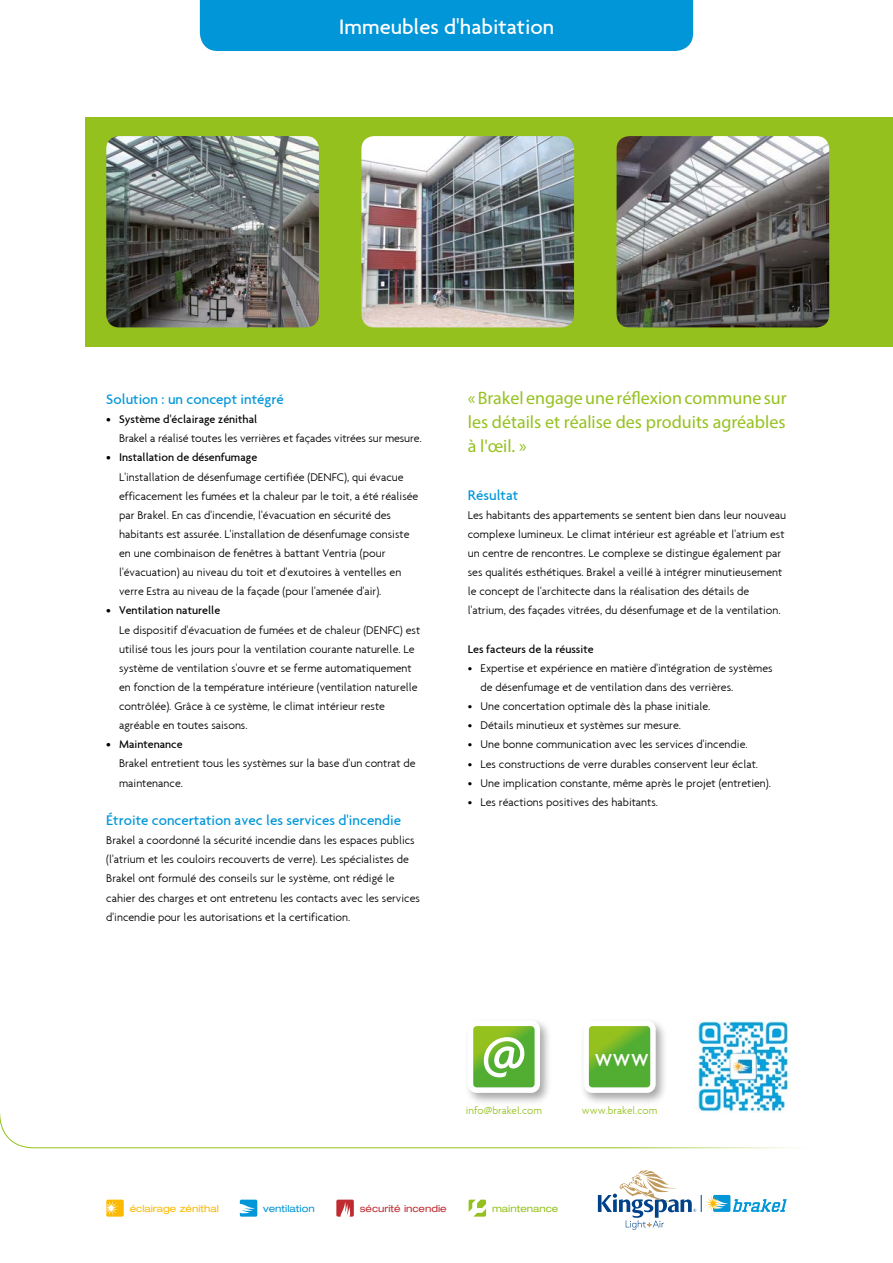
<style>
.page{position:relative;width:893px;height:1263px;background:#fff}
.page>*{position:absolute;margin:0;border:0;box-sizing:border-box;transform-origin:0 0}
.t1{font:500 60.6px "Agenda";color:#fff}
.t2{font:500 26.4px "Agenda";color:#fff}
.t3{font:500 22.5px "Agenda";color:#fff}
.t4{font:18px/24px "Myriad Pro";color:#95c11f;text-align:justify}
.t5{font:500 15px "Agenda";color:#0096d8}
.t6{font:300 12px/19.2px "Agenda";color:#000}
.t7{font:500 12px "Agenda";color:#000}
.t8{font:300 11.25px "Agenda";color:#95c11f}
.t9{font:expanded 9.75px "Helvetica Neue";color:#fbba00}
.t10{font:expanded 9.75px "Helvetica Neue";color:#be2b31}
.t11{font:expanded 9.75px "Helvetica Neue";color:#0096d8}
.t12{font:expanded 9.75px "Helvetica Neue";color:#95c11f}
</style>
<div class="page">
<div style="left:200px;top:0;width:493px;height:51px;background:#0096d8"></div>
<div style="left:85px;top:117px;width:808px;height:230px;background:#95c11f"></div>
<img style="left:106px;top:136px;width:213px;height:191px">
<img style="left:361px;top:136px;width:213px;height:191px">
<img style="left:617px;top:136px;width:212px;height:191px">
<svg style="left:0;top:1112px;width:796px;height:36px"></svg>
<div style="left:580px;top:1017px;width:88px;height:89px;background:#000;opacity:.35"></div>
<svg style="left:589px;top:1026px;width:61px;height:61px;background:#65b32d"></svg>
<div style="left:583px;top:1020px;width:73px;height:73px;border:5px solid #fff;border-radius:6px"></div>
<div style="left:464px;top:1017px;width:89px;height:89px;background:#000;opacity:.35"></div>
<svg style="left:474px;top:1026px;width:60px;height:61px;background:#65b32d"></svg>
<div style="left:468px;top:1020px;width:72px;height:73px;border:5px solid #fff;border-radius:6px"></div>
<img style="left:693px;top:1016px;width:97px;height:96px">
<svg style="left:106px;top:1199px;width:18px;height:17px"></svg>
<svg style="left:240px;top:1199px;width:17px;height:17px"></svg>
<svg style="left:336px;top:1199px;width:18px;height:17px"></svg>
<svg style="left:469px;top:1199px;width:17px;height:17px"></svg>
<svg style="left:598px;top:1170px;width:189px;height:60px"></svg>
<h3 class="t3" style="left:339px;top:13px;width:217px">Immeubles d'habitation</h3>
<p class="t5" style="left:106px;top:390px;width:179px">Solution : un concept intégré</p>
<p class="t7" style="left:106px;top:412px;width:152px">• Système d'éclairage zénithal</p>
<p class="t6" style="left:119px;top:429px;width:304px">Brakel a réalisé toutes les verrières et façades vitrées sur mesure.</p>
<p class="t7" style="left:106px;top:450px;width:152px">• Installation de désenfumage</p>
<p class="t6" style="left:119px;top:467px;width:301px">L'installation de désenfumage certifiée (DENFC), qui évacue efficacement les fumées et la chaleur par le toit, a été réalisée par Brakel. En cas d'incendie, l'évacuation en sécurité des habitants est assurée. L'installation de désenfumage consiste en une combinaison de fenêtres à battant Ventria (pour l'évacuation) au niveau du toit et d'exutoires à ventelles en verre Estra au niveau de la façade (pour l'amenée d'air).</p>
<p class="t7" style="left:106px;top:603px;width:116px">• Ventilation naturelle</p>
<p class="t6" style="left:119px;top:620px;width:303px">Le dispositif d'évacuation de fumées et de chaleur (DENFC) est utilisé tous les jours pour la ventilation courante naturelle. Le système de ventilation s'ouvre et se ferme automatiquement en fonction de la température intérieure (ventilation naturelle contrôlée). Grâce à ce système, le climat intérieur reste agréable en toutes saisons.</p>
<p class="t7" style="left:106px;top:737px;width:78px">• Maintenance</p>
<p class="t6" style="left:119px;top:754px;width:298px">Brakel entretient tous les systèmes sur la base d'un contrat de maintenance.</p>
<p class="t5" style="left:106px;top:811px;width:296px">Étroite concertation avec les services d'incendie</p>
<p class="t6" style="left:106px;top:830px;width:315px">Brakel a coordonné la sécurité incendie dans les espaces publics (l'atrium et les couloirs recouverts de verre). Les spécialistes de Brakel ont formulé des conseils sur le système, ont rédigé le cahier des charges et ont entretenu les contacts avec les services d'incendie pour les autorisations et la certification.</p>
<h3 class="t4" style="left:468px;top:386px;width:320px">« Brakel engage une réflexion commune sur les détails et réalise des produits agréables à l'œil. »</h3>
<p class="t5" style="left:468px;top:486px;width:52px">Résultat</p>
<p class="t6" style="left:468px;top:505px;width:320px">Les habitants des appartements se sentent bien dans leur nouveau complexe lumineux. Le climat intérieur est agréable et l'atrium est un centre de rencontres. Le complexe se distingue également par ses qualités esthétiques. Brakel a veillé à intégrer minutieusement le concept de l'architecte dans la réalisation des détails de l'atrium, des façades vitrées, du désenfumage et de la ventilation.</p>
<p class="t7" style="left:468px;top:641px;width:127px">Les facteurs de la réussite</p>
<p class="t6" style="left:480px;top:658px;width:294px;text-indent:-13px">• Expertise et expérience en matière d'intégration de systèmes de désenfumage et de ventilation dans des verrières.</p>
<p class="t6" style="left:468px;top:696px;width:244px">• Une concertation optimale dès la phase initiale.</p>
<p class="t6" style="left:468px;top:716px;width:215px">• Détails minutieux et systèmes sur mesure.</p>
<p class="t6" style="left:468px;top:735px;width:281px">• Une bonne communication avec les services d'incendie.</p>
<p class="t6" style="left:468px;top:754px;width:292px">• Les constructions de verre durables conservent leur éclat.</p>
<p class="t6" style="left:468px;top:773px;width:305px">• Une implication constante, même après le projet (entretien).</p>
<p class="t6" style="left:468px;top:792px;width:192px">• Les réactions positives des habitants.</p>
<h1 class="t1" style="left:481px;top:1020px;width:47px">@</h1>
<h2 class="t2" style="left:594px;top:1041px;width:56px">www</h2>
<p class="t8" style="left:466px;top:1104px;width:78px">info@brakel.com</p>
<p class="t8" style="left:582px;top:1104px;width:77px">www.brakel.com</p>
<p class="t9" style="left:130px;top:1202px;width:91px">éclairage zénithal</p>
<p class="t11" style="left:263px;top:1202px;width:53px">ventilation</p>
<p class="t10" style="left:360px;top:1202px;width:89px">sécurité incendie</p>
<p class="t12" style="left:492px;top:1202px;width:68px">maintenance</p>
</div>
